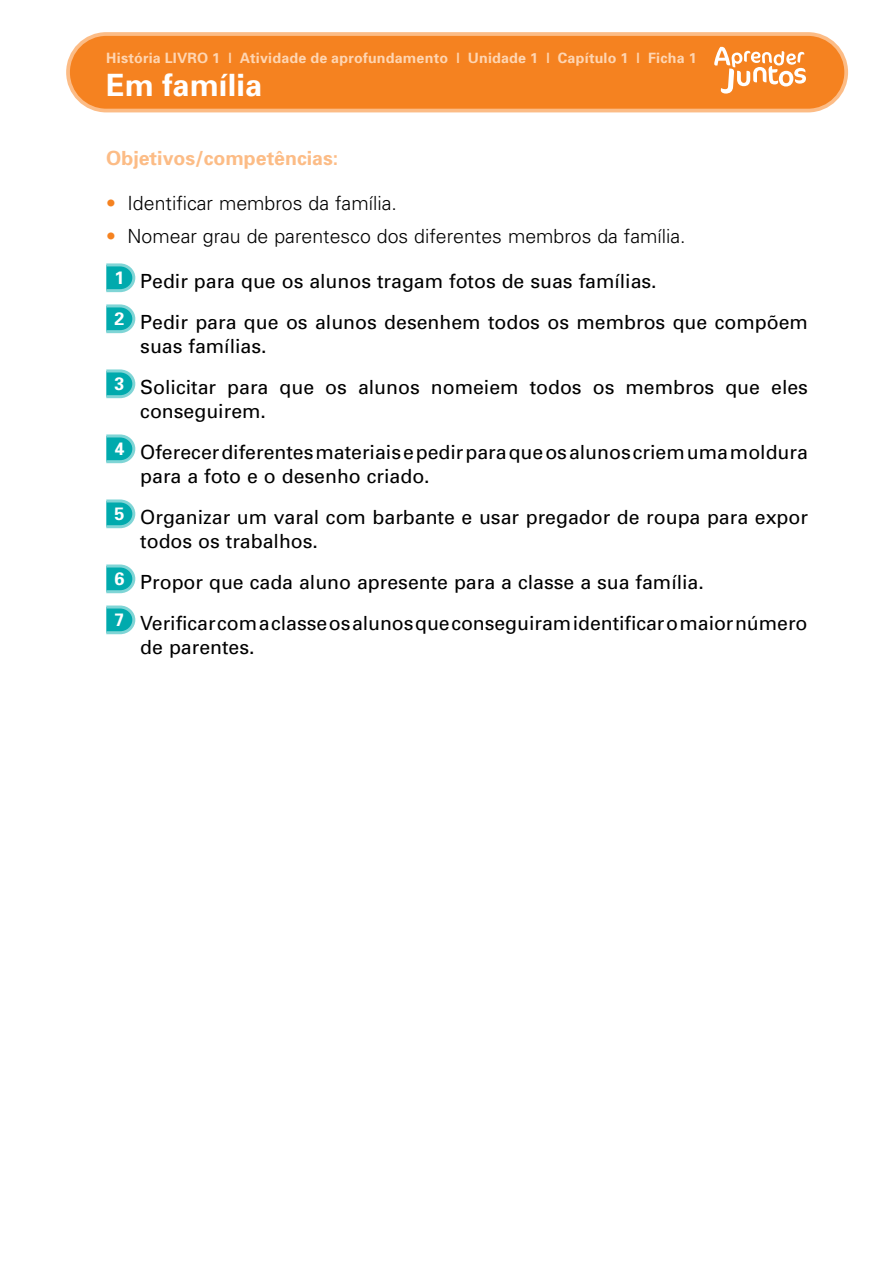
<style>
.page{position:relative;width:893px;height:1263px;background:#fff}
.page>*{position:absolute;margin:0;border:0;box-sizing:border-box;transform-origin:0 0}
.t1{font:700 30.75px "Univers";color:#fff}
.t2{font:19.5px/41px "Univers";color:#000}
.t3{font:300 19.5px "Univers";color:#000}
.t4{font:700 19.5px "Univers";color:#fcbc86}
.t5{font:700 14.25px "Univers";letter-spacing:.015em;color:#fed5b2}
.s1{color:#f58220}
</style>
<div class="page">
<div style="left:68px;top:34px;width:778px;height:77px;background:#f58220;border-radius:38px"></div>
<div style="left:66px;top:32px;width:782px;height:80px;border:4px solid #fcbc86;border-radius:38px"></div>
<svg style="left:714px;top:47px;width:92px;height:47px"></svg>
<svg style="left:106px;top:263px;width:29px;height:29px"></svg>
<svg style="left:106px;top:304px;width:29px;height:29px"></svg>
<svg style="left:106px;top:369px;width:29px;height:29px"></svg>
<svg style="left:106px;top:434px;width:29px;height:29px"></svg>
<svg style="left:106px;top:499px;width:29px;height:29px"></svg>
<svg style="left:106px;top:564px;width:29px;height:29px"></svg>
<svg style="left:106px;top:605px;width:29px;height:29px"></svg>
<p class="t5" style="left:106px;top:48px;width:592px">História LIVRO 1 | Atividade de aprofundamento | Unidade 1 | Capítulo 1 | Ficha 1</p>
<h1 class="t1" style="left:106px;top:65px;width:157px">Em família</h1>
<p class="t4" style="left:106px;top:145px;width:233px">Objetivos/competências:</p>
<p class="t3" style="left:106px;top:191px;width:292px"><span class="s1">•</span> Identificar membros da família.</p>
<p class="t3" style="left:106px;top:224px;width:581px"><span class="s1">•</span> Nomear grau de parentesco dos diferentes membros da família.</p>
<p class="t2" style="left:114px;top:260px;width:695px"><sup>1</sup> Pedir para que os alunos tragam fotos de suas famílias.<br><sup>2</sup> Pedir para que os alunos desenhem todos os membros que compõem</p>
<p class="t2" style="left:114px;top:325px;width:695px;text-indent:26px">suas famílias.<br><sup>3</sup> Solicitar para que os alunos nomeiem todos os membros que eles</p>
<p class="t2" style="left:114px;top:390px;width:695px;text-indent:26px">conseguirem.<br><sup>4</sup> Oferecer diferentes materiais e pedir para que os alunos criem uma moldura</p>
<p class="t2" style="left:114px;top:455px;width:695px;text-indent:26px">para a foto e o desenho criado.<br><sup>5</sup> Organizar um varal com barbante e usar pregador de roupa para expor</p>
<p class="t2" style="left:114px;top:520px;width:695px;text-indent:26px">todos os trabalhos.<br><sup>6</sup> Propor que cada aluno apresente para a classe a sua família.<br><sup>7</sup> Verificar com a classe os alunos que conseguiram identificar o maior número</p>
<p class="t2" style="left:140px;top:626px;width:116px">de parentes.</p>
</div>
